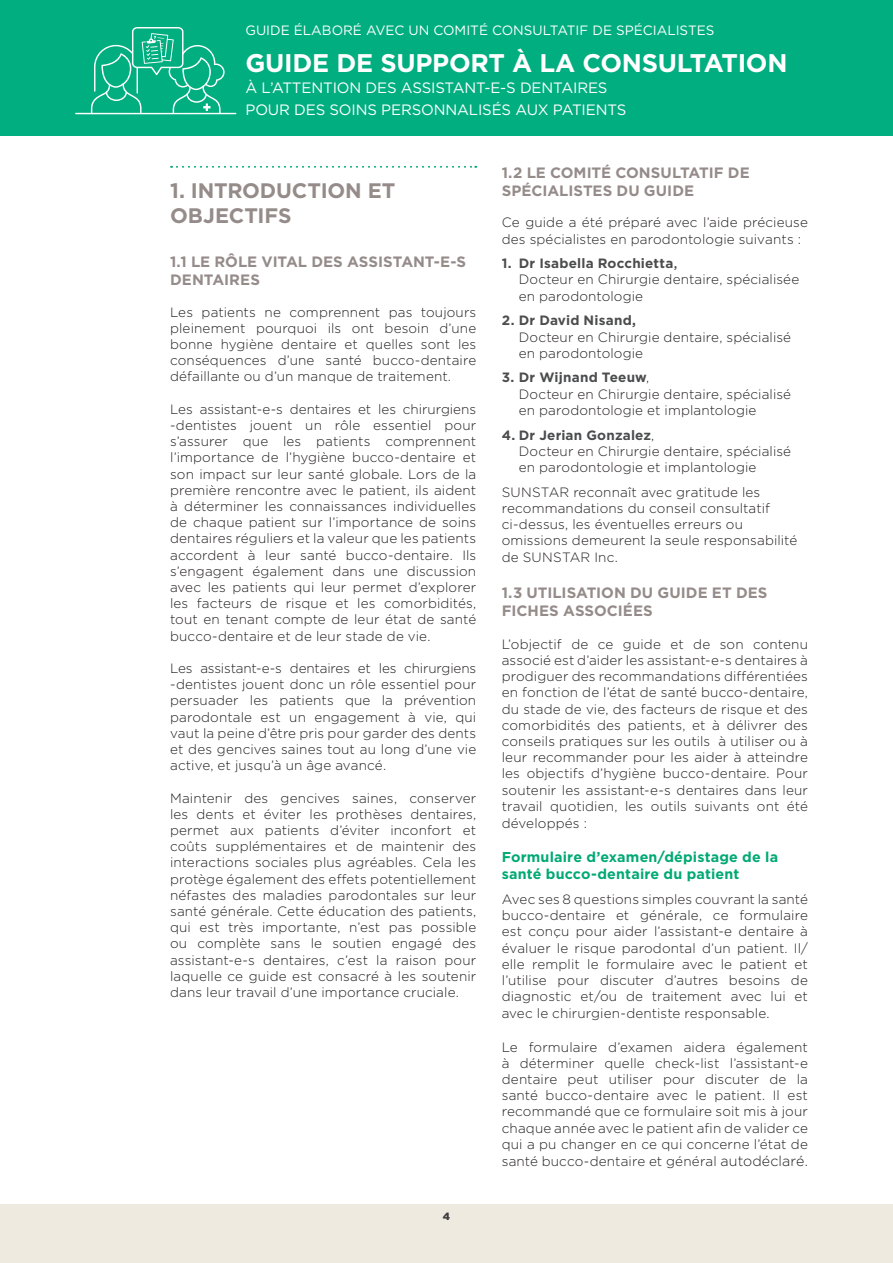
<style>
.page{position:relative;width:893px;height:1263px;background:#fff}
.page>*{position:absolute;margin:0;border:0;box-sizing:border-box;transform-origin:0 0}
.t1{font:700 25.5px "Gotham";letter-spacing:-.01em;color:#fff}
.t2{font:700 21px/25.2px "Gotham";letter-spacing:-.005em;color:#958c8a}
.t3{font:700 15px/18px "Gotham";color:#958c8a}
.t4{font:15px/21px "Gotham";letter-spacing:-.01em;color:#fff}
.t5{font:700 14.25px/17.1px "Gotham";letter-spacing:.015em;color:#00a974}
.t6{font:300 13.5px/16.2px "Gotham";letter-spacing:.01em;color:#231f20;text-align:justify}
.t7{font:13.5px "Gotham";color:#fff}
.t8{font:700 13.5px "Gotham";letter-spacing:.015em;color:#4b4c4d}
.t9{font:900 10.5px "Gotham";color:#3e3e3f}
.s1{font-weight:700;color:#4b4c4d}
.s2{font-weight:500;color:#4b4c4d}
.s3{font-size:14.25px}
</style>
<div class="page">
<div style="left:0;top:0;width:893px;height:136px;background:#00ae80"></div>
<div style="left:0;top:1204px;width:893px;height:59px;background:#efeae0"></div>
<svg style="left:75px;top:27px;width:161px;height:87px"></svg>
<svg style="left:171px;top:166px;width:305px;height:2px"></svg>
<p class="t7" style="left:245px;top:21px;width:471px">GUIDE ÉLABORÉ AVEC UN COMITÉ CONSULTATIF DE SPÉCIALISTES</p>
<h1 class="t1" style="left:245px;top:47px;width:544px">GUIDE DE SUPPORT À LA CONSULTATION</h1>
<p class="t4" style="left:245px;top:77px;width:382px">À L’ATTENTION DES ASSISTANT-E-S DENTAIRES<br>POUR DES SOINS PERSONNALISÉS AUX PATIENTS</p>
<h2 class="t2" style="left:170px;top:177px;width:227px">1. INTRODUCTION ET<br>OBJECTIFS</h2>
<p class="t3" style="left:170px;top:253px;width:298px">1.1 LE RÔLE VITAL DES ASSISTANT-E-S<br>DENTAIRES</p>
<p class="t6" style="left:170px;top:303px;width:308px">Les patients ne comprennent pas toujours pleinement pourquoi ils ont besoin d’une bonne hygiène dentaire et quelles sont les conséquences d’une santé bucco-dentaire défaillante ou d’un manque de traitement.</p>
<p class="t6" style="left:170px;top:400px;width:308px">Les assistant-e-s dentaires et les chirurgiens -dentistes jouent un rôle essentiel pour s’assurer que les patients comprennent l’importance de l’hygiène bucco-dentaire et son impact sur leur santé globale. Lors de la première rencontre avec le patient, ils aident à déterminer les connaissances individuelles de chaque patient sur l’importance de soins dentaires réguliers et la valeur que les patients accordent à leur santé bucco-dentaire. Ils s’engagent également dans une discussion avec les patients qui leur permet d’explorer les facteurs de risque et les comorbidités, tout en tenant compte de leur état de santé bucco-dentaire et de leur stade de vie.</p>
<p class="t6" style="left:170px;top:660px;width:308px">Les assistant-e-s dentaires et les chirurgiens -dentistes jouent donc un rôle essentiel pour persuader les patients que la prévention parodontale est un engagement à vie, qui vaut la peine d’être pris pour garder des dents et des gencives saines tout au long d’une vie active, et jusqu’à un âge avancé.</p>
<p class="t6" style="left:170px;top:789px;width:308px">Maintenir des gencives saines, conserver les dents et éviter les prothèses dentaires, permet aux patients d’éviter inconfort et coûts supplémentaires et de maintenir des interactions sociales plus agréables. Cela les protège également des effets potentiellement néfastes des maladies parodontales sur leur santé générale. Cette éducation des patients, qui est très importante, n’est pas possible ou complète sans le soutien engagé des assistant-e-s dentaires, c’est la raison pour laquelle ce guide est consacré à les soutenir dans leur travail d’une importance cruciale.</p>
<p class="t9" style="left:443px;top:1209px;width:9px">4</p>
<p class="t3" style="left:502px;top:163px;width:249px">1.2 LE COMITÉ CONSULTATIF DE<br>SPÉCIALISTES DU GUIDE</p>
<p class="t6" style="left:502px;top:214px;width:308px">Ce guide a été préparé avec l’aide précieuse des spécialistes en parodontologie suivants :</p>
<p class="t6" style="left:519px;top:255px;width:282px;text-align:left;text-indent:-17px"><span class="s1">1. Dr Isabella Rocchietta</span><span class="s2">,<br></span>Docteur en Chirurgie dentaire, spécialisée en parodontologie</p>
<p class="t8" style="left:502px;top:312px;width:136px">2. Dr David Nisand,</p>
<p class="t6" style="left:519px;top:328px;width:274px">Docteur en Chirurgie dentaire, spécialisé en parodontologie</p>
<p class="t6" style="left:519px;top:369px;width:274px;text-align:left;text-indent:-17px"><span class="s1">3. Dr Wijnand Teeuw</span>,<br>Docteur en Chirurgie dentaire, spécialisé en parodontologie et implantologie</p>
<p class="t6" style="left:519px;top:426px;width:274px;text-align:left;text-indent:-17px"><span class="s1">4. Dr Jerian Gonzalez</span>,<br>Docteur en Chirurgie dentaire, spécialisé en parodontologie et implantologie</p>
<p class="t6" style="left:502px;top:483px;width:297px;text-align:left">SUNSTAR reconnaît avec gratitude les recommandations du conseil consultatif ci-dessus, les éventuelles erreurs ou omissions demeurent la seule responsabilité de SUNSTAR Inc.</p>
<p class="t3" style="left:502px;top:583px;width:267px">1.3 UTILISATION DU GUIDE ET DES<br>FICHES ASSOCIÉES</p>
<p class="t6" style="left:502px;top:635px;width:308px">L’objectif de ce guide et de son contenu associé est d’aider les assistant-e-s dentaires à prodiguer des recommandations différentiées en fonction de l’état de santé bucco-dentaire, du stade de vie, des facteurs de risque et des comorbidités des patients, et à délivrer des conseils pratiques sur les outils à utiliser ou à leur recommander pour les aider à atteindre les objectifs d’hygiène bucco-dentaire. Pour soutenir les assistant-e-s dentaires dans leur travail quotidien, les outils suivants ont été développés :</p>
<p class="t5" style="left:502px;top:848px;width:278px">Formulaire d’examen/dépistage de la santé bucco-dentaire du patient</p>
<p class="t6" style="left:502px;top:891px;width:308px">Avec ses 8 questions simples couvrant la santé bucco-dentaire et générale, ce formulaire est conçu pour aider l’assistant-e dentaire à évaluer le risque parodontal d’un patient. Il/ elle remplit le formulaire avec le patient et l’utilise pour discuter d’autres besoins de diagnostic et/ou de traitement avec lui et avec le chirurgien-dentiste responsable.</p>
<p class="t6" style="left:502px;top:1038px;width:308px">Le formulaire d’examen aidera également à déterminer quelle check-list l’assistant-e dentaire peut utiliser pour discuter de la santé bucco-dentaire avec le patient. Il est recommandé que ce formulaire soit mis à jour chaque année avec le patient afin de valider ce qui a pu changer en ce qui concerne l’état de santé bucco-dentaire et général <span class="s3">autodéclaré.</span></p>
</div>
